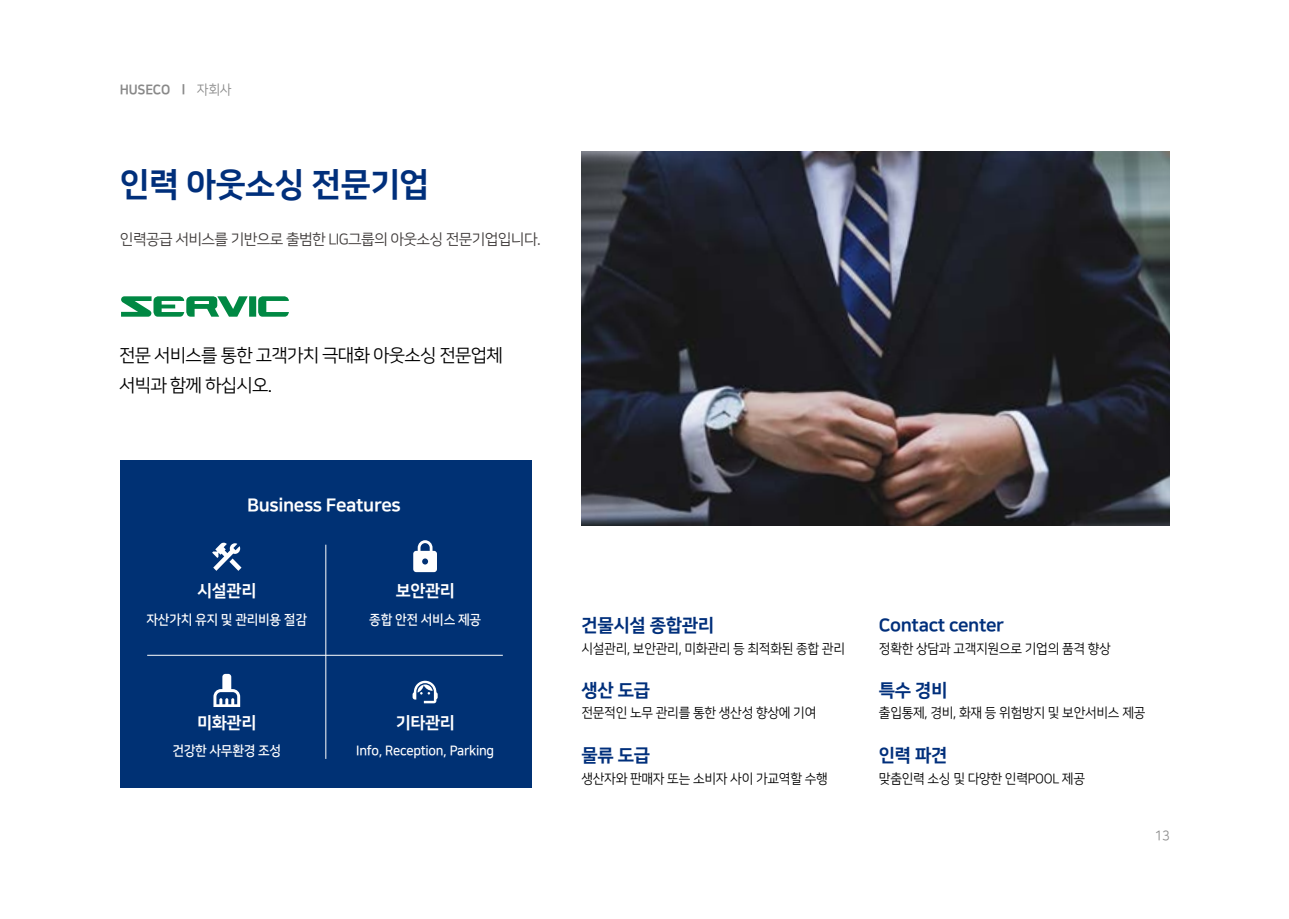
<style>
.page{position:relative;width:1289px;height:919px;background:#fff}
.page>*{position:absolute;margin:0;border:0;box-sizing:border-box;transform-origin:0 0}
.t1{font:33px "Nanum Square EB";letter-spacing:-.02em;color:#002f7b}
.t2{font:18px "Nanum Square EB";letter-spacing:-.02em;color:#002f7b}
.t3{font:18px/30px "Nanum Square R";letter-spacing:-.04em;color:#000}
.t4{font:18px "Nanum Square EB";letter-spacing:-.02em;color:#fff}
.t5{font:16.5px "Nanum Square EB";letter-spacing:-.02em;color:#fff}
.t6{font:15px "Nanum Square R";letter-spacing:-.04em;color:#3e3a39}
.t7{font:13.5px "Nanum Square R";letter-spacing:-.02em;color:#000;scale:.95 1}
.t8{font:13.5px "Nanum Square B";letter-spacing:-.02em;color:#fff;scale:.95 1}
.t9{font:13.5px "Nanum Square EB";letter-spacing:-.02em;color:#898989;scale:.95 1}
.t10{font:13.5px "Nanum Square R";color:#898989;scale:.95 1}
.s1{font-family:"Nanum Square R"}
</style>
<div class="page">
<img style="left:581px;top:152px;width:588px;height:373px">
<svg style="left:121px;top:296px;width:168px;height:20px"></svg>
<div style="left:120px;top:460px;width:411px;height:327px;background:#003174"></div>
<svg style="left:212px;top:542px;width:29px;height:29px"></svg>
<svg style="left:413px;top:540px;width:24px;height:32px"></svg>
<svg style="left:213px;top:673px;width:27px;height:33px"></svg>
<svg style="left:412px;top:680px;width:25px;height:23px"></svg>
<hr style="left:147px;top:655px;width:356px;height:1px;background:#fff">
<hr style="left:325px;top:544px;width:1px;height:214px;background:#fff">
<p class="t9" style="left:120px;top:83px;width:119px">HUSECO l <span class="s1">자회사</span></p>
<h1 class="t1" style="left:120px;top:166px;width:311px">인력 아웃소싱 전문기업</h1>
<p class="t6" style="left:120px;top:232px;width:422px">인력공급 서비스를 기반으로 출범한 LIG그룹의 아웃소싱 전문기업입니다.</p>
<h2 class="t3" style="left:119px;top:340px;width:385px">전문 서비스를 통한 고객가치 극대화 아웃소싱 전문업체 서빅과 함께 하십시오.</h2>
<h2 class="t4" style="left:247px;top:495px;width:155px">Business Features</h2>
<p class="t5" style="left:197px;top:582px;width:61px">시설관리</p>
<p class="t5" style="left:396px;top:582px;width:61px">보안관리</p>
<p class="t8" style="left:146px;top:612px;width:170px">자산가치 유지 및 관리비용 절감</p>
<p class="t8" style="left:369px;top:612px;width:119px">종합 안전 서비스 제공</p>
<p class="t5" style="left:197px;top:713px;width:61px">미화관리</p>
<p class="t5" style="left:396px;top:713px;width:61px">기타관리</p>
<p class="t8" style="left:172px;top:744px;width:116px">건강한 사무환경 조성</p>
<p class="t8" style="left:356px;top:744px;width:147px">Info, Reception, Parking</p>
<h2 class="t2" style="left:581px;top:615px;width:134px">건물시설 종합관리</h2>
<h2 class="t2" style="left:878px;top:615px;width:127px">Contact center</h2>
<p class="t7" style="left:581px;top:641px;width:279px">시설관리, 보안관리, 미화관리 등 최적화된 종합 관리</p>
<p class="t7" style="left:878px;top:641px;width:246px">정확한 상담과 고객지원으로 기업의 품격 향상</p>
<h2 class="t2" style="left:581px;top:680px;width:70px">생산 도급</h2>
<h2 class="t2" style="left:878px;top:680px;width:70px">특수 경비</h2>
<p class="t7" style="left:581px;top:706px;width:249px">전문적인 노무 관리를 통한 생산성 향상에 기여</p>
<p class="t7" style="left:878px;top:706px;width:282px">출입통제, 경비, 화재 등 위험방지 및 보안서비스 제공</p>
<h2 class="t2" style="left:581px;top:745px;width:70px">물류 도급</h2>
<h2 class="t2" style="left:878px;top:745px;width:70px">인력 파견</h2>
<p class="t7" style="left:581px;top:772px;width:261px">생산자와 판매자 또는 소비자 사이 가교역할 수행</p>
<p class="t7" style="left:878px;top:772px;width:218px">맞춤인력 소싱 및 다양한 인력POOL 제공</p>
<p class="t10" style="left:1154px;top:828px;width:17px">13</p>
</div>
